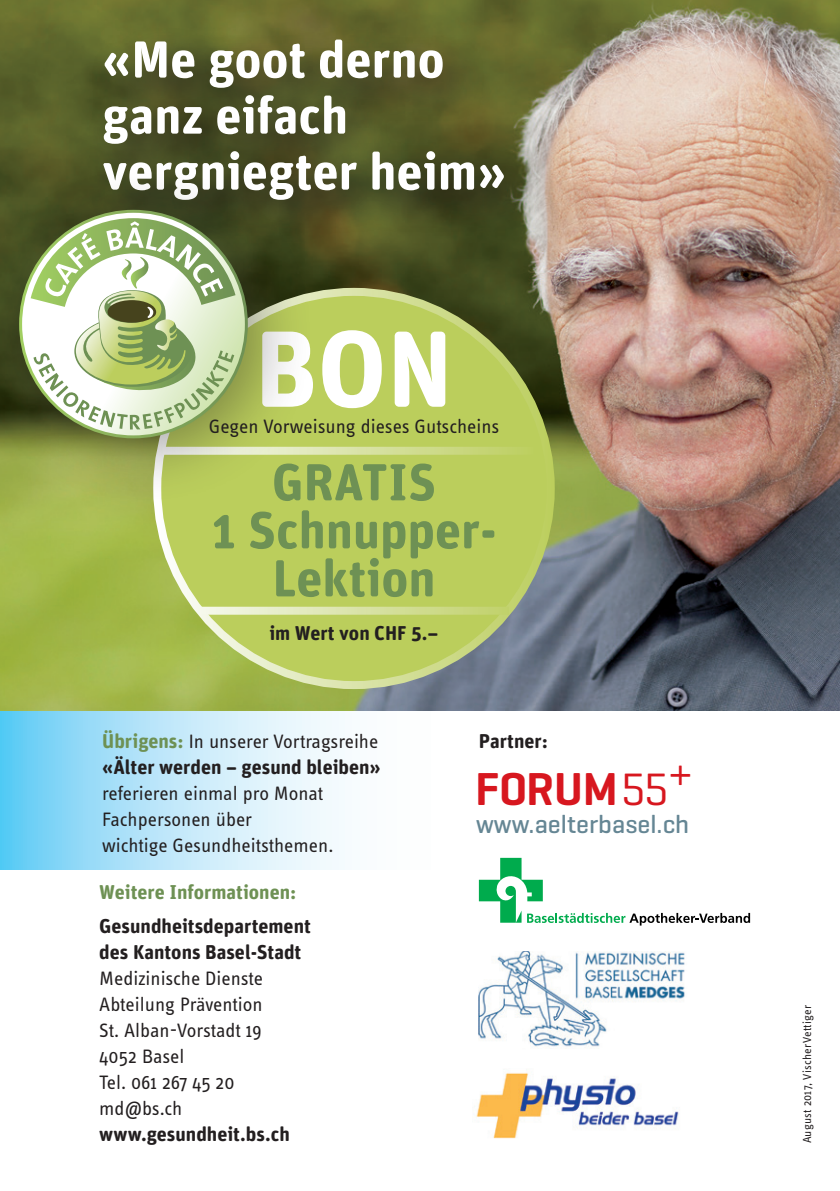
<style>
.page{position:relative;width:840px;height:1191px;background:#fff}
.page>*{position:absolute;margin:0;border:0;box-sizing:border-box;transform-origin:0 0}
.t1{font:700 108px "Unit Rounded OT";color:#fff}
.t2{font:700 52px/56px "Unit Rounded OT";color:#fff}
.t3{font:700 52px/48px "Unit Rounded OT";color:#6e9154;text-align:center}
.t4{font:600 47px "Geogrotesque";letter-spacing:-.01em;color:#d7171f}
.t5{font:46.2px "Geogrotesque";color:#d7171f}
.t6{font:500 26px "Geogrotesque";color:#658694}
.t7{font:20px/26px "Info Text";color:#231f20}
.t8{font:700 20px/26px "Unit Rounded OT";color:#231f20}
.t9{font:700 20px "Unit Rounded OT";color:#6e9154}
.t10{font:12px "Info Text";letter-spacing:.02em;color:#231f20}
.s1{font-family:"Unit Rounded OT";font-weight:700;color:#6e9154}
.s2{font-family:"Unit Rounded OT";font-weight:700}
</style>
<div class="page">
<svg style="left:0;top:710px;width:460px;height:159px"></svg>
<img style="left:0;top:0;width:839px;height:710px">
<svg style="left:478px;top:858px;width:271px;height:67px"></svg>
<div style="left:87px;top:25px;width:460px;height:219px;background:#231f20;opacity:.75"></div>
<img style="left:478px;top:951px;width:207px;height:98px">
<div style="left:157px;top:292px;width:393px;height:393px;background:#bbce5c;border-radius:50%"></div>
<svg style="left:315px;top:447px;width:200px;height:8px;background:#cfdb8f"></svg>
<svg style="left:199px;top:606px;width:309px;height:8px;background:#d7e2a3"></svg>
<div style="left:0;top:165px;width:315px;height:340px;background:#231f20;opacity:.41"></div>
<svg style="left:19px;top:210px;width:229px;height:228px"></svg>
<svg style="left:22px;top:213px;width:223px;height:222px"></svg>
<svg style="left:31px;top:218px;width:204px;height:211px"></svg>
<img style="left:476px;top:1072px;width:204px;height:67px">
<p class="t2" style="left:102px;top:31px;width:405px">«Me goot derno ganz eifach vergniegter heim»</p>
<h1 class="t1" style="left:255px;top:303px;width:199px">BON</h1>
<p class="t7" style="left:209px;top:413px;width:292px">Gegen Vorweisung dieses Gutscheins</p>
<h2 class="t3" style="left:211px;top:458px;width:287px">GRATIS<br>1 Schnupper-<br>Lektion</h2>
<p class="t8" style="left:269px;top:620px;width:170px">im Wert von CHF 5.–</p>
<p class="t7" style="left:102px;top:728px;width:280px"><span class="s1">Übrigens:</span> In unserer Vortragsreihe <span class="s2">«Älter werden – gesund bleiben» </span>referieren einmal pro Monat<br>Fachpersonen über<br>wichtige Gesundheitsthemen.</p>
<h3 class="t9" style="left:99px;top:880px;width:199px">Weitere Informationen:</h3>
<h4 class="t8" style="left:99px;top:913px;width:213px">Gesundheitsdepartement des Kantons Basel-Stadt</h4>
<p class="t7" style="left:99px;top:965px;width:165px">Medizinische Dienste</p>
<p class="t7" style="left:99px;top:991px;width:165px">Abteilung Prävention</p>
<p class="t7" style="left:99px;top:1017px;width:164px">St. Alban-Vorstadt 19</p>
<p class="t7" style="left:99px;top:1043px;width:86px">4052 Basel</p>
<p class="t7" style="left:99px;top:1069px;width:137px">Tel. 061 267 45 20</p>
<p class="t7" style="left:99px;top:1095px;width:84px">md@bs.ch</p>
<p class="t8" style="left:99px;top:1121px;width:192px">www.gesundheit.bs.ch</p>
<h4 class="t8" style="left:478px;top:727px;width:71px">Partner:</h4>
<p class="t4" style="left:475px;top:759px;width:220px">FORUM <sup>+</sup></p>
<p class="t5" style="left:620px;top:760px;width:50px">55</p>
<p class="t6" style="left:476px;top:808px;width:214px">www.aelterbasel.ch</p>
<p class="t10" style="left:800px;top:1143px;width:140px;rotate:-90deg">August 2017, VischerVettiger</p>
</div>
